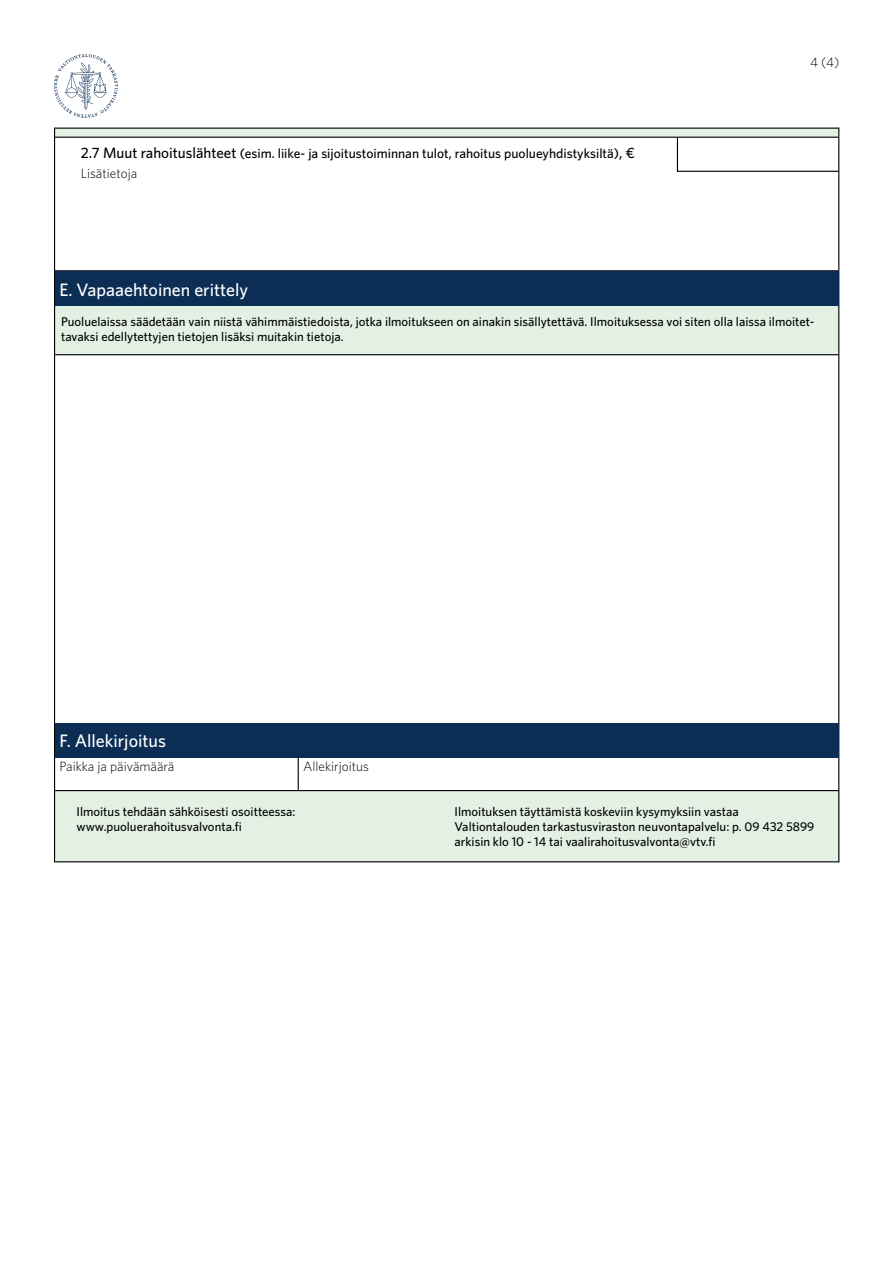
<style>
.page{position:relative;width:893px;height:1263px;background:#fff}
.page>*{position:absolute;margin:0;border:0;box-sizing:border-box;transform-origin:0 0}
.t1{font:500 18px "Whitney";color:#fff}
.t2{font:500 13.5px "Whitney";color:#000}
.t3{font:300 13.5px "Whitney";color:#000}
.t4{font:500 12.75px/15.3px "Whitney";color:#000}
.s1{font-size:15px}
</style>
<div class="page">
<div style="left:55px;top:129px;width:784px;height:8px;background:#e3f0e4"></div>
<div style="left:55px;top:305px;width:784px;height:49px;background:#e3f0e4"></div>
<div style="left:55px;top:791px;width:785px;height:70px;background:#e3f0e4"></div>
<hr style="left:55px;top:128px;width:784px;height:1px;background:#000">
<hr style="left:55px;top:270px;width:783px;height:1px;background:#000">
<hr style="left:54px;top:128px;width:1px;height:734px;background:#000">
<hr style="left:838px;top:128px;width:1px;height:734px;background:#000">
<hr style="left:55px;top:861px;width:784px;height:1px;background:#000">
<hr style="left:55px;top:790px;width:784px;height:1px;background:#000">
<hr style="left:677px;top:171px;width:162px;height:1px;background:#000">
<hr style="left:677px;top:138px;width:1px;height:34px;background:#000">
<div style="left:55px;top:271px;width:783px;height:34px;background:#0c2d54"></div>
<div style="left:55px;top:723px;width:783px;height:34px;background:#0c2d54"></div>
<hr style="left:298px;top:757px;width:1px;height:33px;background:#000">
<svg style="left:54px;top:54px;width:64px;height:64px"></svg>
<hr style="left:55px;top:354px;width:784px;height:1px;background:#000">
<hr style="left:55px;top:137px;width:783px;height:1px;background:#000">
<p class="t2" style="left:81px;top:144px;width:555px"><span class="s1">2.7 Muut rahoituslähteet</span> (esim. liike- ja sijoitustoiminnan tulot, rahoitus puolueyhdistyksiltä)<span class="s1">, €</span></p>
<p class="t3" style="left:81px;top:165px;width:58px">Lisätietoja</p>
<p class="t3" style="left:810px;top:53px;width:31px">4 (4)</p>
<h2 class="t1" style="left:59px;top:277px;width:190px">E. Vapaaehtoinen erittely</h2>
<p class="t4" style="left:61px;top:314px;width:755px">Puoluelaissa säädetään vain niistä vähimmäistiedoista, jotka ilmoitukseen on ainakin sisällytettävä. Ilmoituksessa voi siten olla laissa ilmoitet&shy;tavaksi edellytettyjen tietojen lisäksi muitakin tietoja.</p>
<h2 class="t1" style="left:59px;top:729px;width:108px">F. Allekirjoitus</h2>
<p class="t3" style="left:60px;top:757px;width:116px">Paikka ja päivämäärä</p>
<p class="t3" style="left:303px;top:757px;width:68px">Allekirjoitus</p>
<p class="t4" style="left:77px;top:803px;width:221px">Ilmoitus tehdään sähköisesti osoitteessa: www.puoluerahoitusvalvonta.fi</p>
<p class="t4" style="left:455px;top:803px;width:361px">Ilmoituksen täyttämistä koskeviin kysymyksiin vastaa<br>Valtiontalouden tarkastusviraston neuvontapalvelu: p. 09 432 5899 arkisin klo 10 - 14 tai vaalirahoitusvalvonta@vtv.fi</p>
</div>
